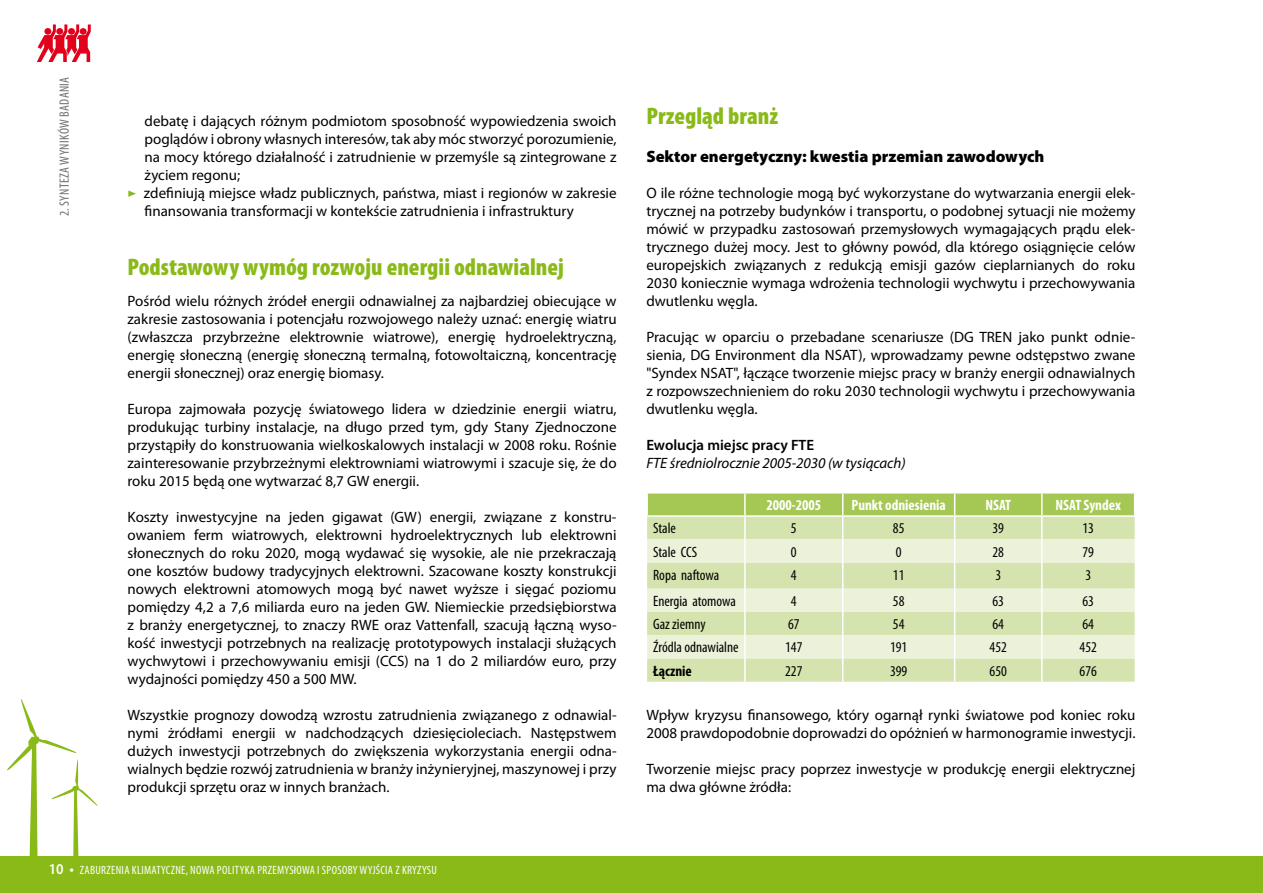
<style>
.page{position:relative;width:1263px;height:893px;background:#fff}
.page>*{position:absolute;margin:0;border:0;box-sizing:border-box;transform-origin:0 0}
.t1{font:900 condensed 24px "Myriad Pro";color:#89ba17}
.t2{font:900 16.5px "Myriad Pro";color:#000}
.t3{font:15px/18px "Myriad Pro";color:#000;text-align:justify}
.t4{font:condensed 15px "Myriad Pro";color:#000}
.t5{font:italic 15px "Myriad Pro";letter-spacing:-.005em;color:#000}
.t6{font:700 condensed 15px "Myriad Pro";color:#fff}
.t7{font:600 15px "Myriad Pro";color:#000}
.t8{font:700 condensed 15px "Myriad Pro";color:#000}
.t9{font:condensed 13.5px "Myriad Pro";letter-spacing:.025em;color:#707172}
.t10{font:condensed 12px "Myriad Pro";letter-spacing:.025em;color:#fff}
.s1{font-family:"The Sans Bold Caps";color:#89ba17}
.s2{font-weight:600;font-stretch:semi-condensed;font-size:15px}
</style>
<div class="page">
<svg style="left:37px;top:24px;width:54px;height:38px"></svg>
<svg style="left:7px;top:699px;width:91px;height:157px"></svg>
<div style="left:0;top:856px;width:1263px;height:37px;background:#89ba17"></div>
<svg style="left:647px;top:493px;width:488px;height:189px;background:#d8e6b5"></svg>
<hr style="left:646px;top:515px;width:99px;height:2px;background:#fff">
<hr style="left:745px;top:515px;width:98px;height:2px;background:#fff">
<hr style="left:843px;top:515px;width:112px;height:2px;background:#fff">
<hr style="left:955px;top:515px;width:87px;height:2px;background:#fff">
<hr style="left:1042px;top:515px;width:93px;height:2px;background:#fff">
<p class="t9" style="left:57px;top:216px;width:141px;rotate:-90deg">2. SYNTEZA WYNIKÓW BADANIA</p>
<p class="t3" style="left:145px;top:112px;width:473px">debatę i dających różnym podmiotom sposobność wypowiedzenia swoich</p>
<p class="t3" style="left:145px;top:130px;width:474px">poglądów i obrony własnych interesów, tak aby móc stworzyć porozumienie,</p>
<p class="t3" style="left:145px;top:148px;width:473px">na mocy którego działalność i zatrudnienie w przemyśle są zintegrowane z</p>
<p class="t3" style="left:145px;top:166px;width:97px">życiem regonu;</p>
<p class="t3" style="left:128px;top:184px;width:491px"><span class="s1">&gt;</span> zdefiniują miejsce władz publicznych, państwa, miast i regionów w zakresie</p>
<p class="t3" style="left:145px;top:202px;width:431px">finansowania transformacji w kontekście zatrudnienia i infrastruktury</p>
<h1 class="t1" style="left:128px;top:253px;width:439px">Podstawowy wymóg rozwoju energii odnawialnej</h1>
<p class="t3" style="left:128px;top:292px;width:490px">Pośród wielu różnych żródeł energii odnawialnej za najbardziej obiecujące w zakresie zastosowania i potencjału rozwojowego należy uznać: energię wiatru (zwłaszcza przybrzeżne elektrownie wiatrowe), energię hydroelektryczną, energię słoneczną (energię słoneczną termalną, fotowoltaiczną, koncentrację energii słonecznej) oraz energię biomasy.</p>
<p class="t3" style="left:128px;top:400px;width:491px">Europa zajmowała pozycję światowego lidera w dziedzinie energii wiatru, produkując turbiny instalacje, na długo przed tym, gdy Stany Zjednoczone przystąpiły do konstruowania wielkoskalowych instalacji w 2008 roku. Rośnie zainteresowanie przybrzeżnymi elektrowniami wiatrowymi i szacuje się, że do roku 2015 będą one wytwarzać 8,7 GW energii.</p>
<p class="t3" style="left:128px;top:508px;width:491px">Koszty inwestycyjne na jeden gigawat (GW) energii, związane z konstru&shy;owaniem ferm wiatrowych, elektrowni hydroelektrycznych lub elektrowni słonecznych do roku 2020, mogą wydawać się wysokie, ale nie przekraczają one kosztów budowy tradycyjnych elektrowni. Szacowane koszty konstrukcji nowych elektrowni atomowych mogą być nawet wyższe i sięgać poziomu pomiędzy 4,2 a 7,6 miliarda euro na jeden GW. Niemieckie przedsiębiorstwa z branży energetycznej, to znaczy RWE oraz Vattenfall, szacują łączną wyso&shy;kość inwestycji potrzebnych na realizację prototypowych instalacji służących wychwytowi i przechowywaniu emisji (CCS) na 1 do 2 miliardów euro, przy wydajności pomiędzy 450 a 500 MW.</p>
<p class="t3" style="left:128px;top:706px;width:490px">Wszystkie prognozy dowodzą wzrostu zatrudnienia związanego z odnawial&shy;nymi żródłami energii w nadchodzących dziesięcioleciach. Następstwem dużych inwestycji potrzebnych do zwiększenia wykorzystania energii odna&shy;wialnych będzie rozwój zatrudnienia w branży inżynieryjnej, maszynowej i przy produkcji sprzętu oraz w innych branżach.</p>
<p class="t10" style="left:49px;top:864px;width:390px"><span class="s2">10 •</span> ZABURZENIA KLIMATYCZNE, NOWA POLITYKA PRZEMYSŁOWA I SPOSOBY WYJŚCIA Z KRYZYSU</p>
<h1 class="t1" style="left:646px;top:103px;width:133px">Przegląd branż</h1>
<p class="t2" style="left:646px;top:147px;width:399px">Sektor energetyczny: kwestia przemian zawodowych</p>
<p class="t3" style="left:646px;top:184px;width:490px">O ile różne technologie mogą być wykorzystane do wytwarzania energii elek&shy;trycznej na potrzeby budynków i transportu, o podobnej sytuacji nie możemy mówić w przypadku zastosowań przemysłowych wymagających prądu elek&shy;trycznego dużej mocy. Jest to główny powód, dla którego osiągnięcie celów europejskich związanych z redukcją emisji gazów cieplarnianych do roku 2030 koniecznie wymaga wdrożenia technologii wychwytu i przechowywania dwutlenku węgla.</p>
<p class="t3" style="left:646px;top:328px;width:491px">Pracując w oparciu o przebadane scenariusze (DG TREN jako punkt odnie&shy;sienia, DG Environment dla NSAT), wprowadzamy pewne odstępstwo zwane "Syndex NSAT", łączące tworzenie miejsc pracy w branży energii odnawialnych z rozpowszechnieniem do roku 2030 technologii wychwytu i przechowywania dwutlenku węgla.</p>
<p class="t7" style="left:646px;top:435px;width:169px">Ewolucja miejsc pracy FTE</p>
<p class="t5" style="left:646px;top:454px;width:261px">FTE średniolrocznie 2005-2030 (w tysiącach)</p>
<p class="t6" style="left:766px;top:497px;width:57px">2000-2005</p>
<p class="t6" style="left:851px;top:497px;width:96px">Punkt odniesienia</p>
<p class="t6" style="left:985px;top:497px;width:27px">NSAT</p>
<p class="t6" style="left:1055px;top:497px;width:67px">NSAT Syndex</p>
<p class="t4" style="left:653px;top:520px;width:24px">STALE</p>
<p class="t4" style="left:791px;top:520px;width:7px">5</p>
<p class="t4" style="left:893px;top:520px;width:13px">85</p>
<p class="t4" style="left:992px;top:520px;width:13px">39</p>
<p class="t4" style="left:1082px;top:520px;width:13px">13</p>
<p class="t4" style="left:653px;top:543px;width:34px">STALE CCS</p>
<p class="t4" style="left:791px;top:543px;width:7px">0</p>
<p class="t4" style="left:896px;top:543px;width:7px">0</p>
<p class="t4" style="left:992px;top:543px;width:13px">28</p>
<p class="t4" style="left:1082px;top:543px;width:13px">79</p>
<p class="t4" style="left:653px;top:567px;width:68px">ROPA NAFTOWA</p>
<p class="t4" style="left:791px;top:567px;width:7px">4</p>
<p class="t4" style="left:893px;top:567px;width:13px">11</p>
<p class="t4" style="left:995px;top:567px;width:7px">3</p>
<p class="t4" style="left:1085px;top:567px;width:7px">3</p>
<p class="t4" style="left:653px;top:593px;width:84px">ENERGIA ATOMOWA</p>
<p class="t4" style="left:791px;top:593px;width:7px">4</p>
<p class="t4" style="left:893px;top:593px;width:13px">58</p>
<p class="t4" style="left:992px;top:593px;width:13px">63</p>
<p class="t4" style="left:1082px;top:593px;width:13px">63</p>
<p class="t4" style="left:653px;top:616px;width:54px">GAZ ZIEMNY</p>
<p class="t4" style="left:788px;top:616px;width:13px">67</p>
<p class="t4" style="left:893px;top:616px;width:13px">54</p>
<p class="t4" style="left:992px;top:616px;width:13px">64</p>
<p class="t4" style="left:1082px;top:616px;width:13px">64</p>
<p class="t4" style="left:653px;top:639px;width:87px">ŹRÓDLA ODNAWIALNE</p>
<p class="t4" style="left:785px;top:639px;width:19px">147</p>
<p class="t4" style="left:890px;top:639px;width:19px">191</p>
<p class="t4" style="left:990px;top:639px;width:19px">452</p>
<p class="t4" style="left:1080px;top:639px;width:19px">452</p>
<p class="t8" style="left:653px;top:662px;width:40px">Łącznie</p>
<p class="t4" style="left:785px;top:663px;width:19px">227</p>
<p class="t4" style="left:890px;top:663px;width:19px">399</p>
<p class="t4" style="left:990px;top:663px;width:19px">650</p>
<p class="t4" style="left:1080px;top:663px;width:19px">676</p>
<p class="t3" style="left:646px;top:706px;width:491px">Wpływ kryzysu finansowego, który ogarnął rynki światowe pod koniec roku<br>2008 prawdopodobnie doprowadzi do opóżnień w harmonogramie inwestycji.</p>
<p class="t3" style="left:646px;top:760px;width:491px">Tworzenie miejsc pracy poprzez inwestycje w produkcję energii elektrycznej ma dwa główne żródła:</p>
</div>
